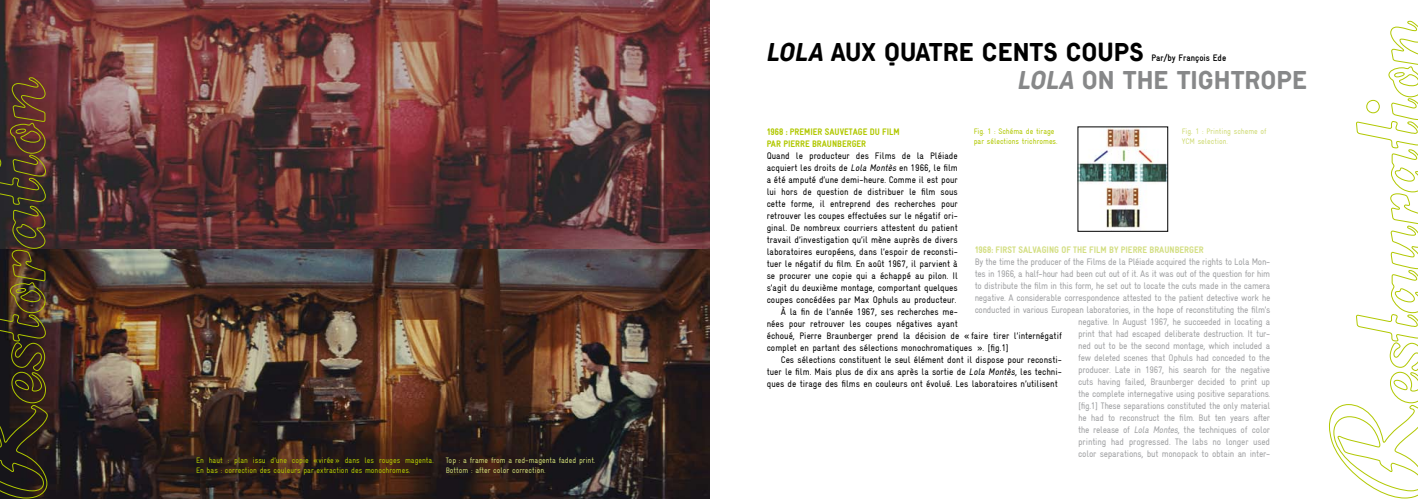
<style>
.page{position:relative;width:1418px;height:499px;background:#fff}
.page>*{position:absolute;margin:0;border:0;box-sizing:border-box;transform-origin:0 0}
.t1{font:24px "Cinematheque";color:#000}
.t2{font:24px "Cinematheque";color:#878889}
.t3{font:condensed 9.5px "Gravur";color:#000}
.t4{font:condensed 9.5px/12px "Gravur";letter-spacing:-.03em;color:#a1a2a4;text-align:right}
.t5{font:900 condensed 9.5px/12px "Gravur";color:#b1c800}
.t6{font:900 condensed 9.5px "Gravur";color:#d3de82}
.t7{font:700 condensed 9.5px "Gravur";color:#000}
.t8{font:condensed 8px/10px "Gravur";color:#b1c800}
.t9{font:condensed 8px/10px "Gravur";color:#cfdb75}
.s1{font-style:italic}
</style>
<div class="page">
<img style="left:1079px;top:129px;width:86px;height:100px">
<svg style="left:1329px;top:21px;width:88px;height:477px"></svg>
<img style="left:0;top:0;width:709px;height:499px">
<svg style="left:0;top:77px;width:48px;height:421px;background:#41331f"></svg>
<p class="t8" style="left:196px;top:456px;width:239px">En haut : plan issu d’une copie «virée» dans les rouges magenta.<br>En bas : correction des couleurs par extraction des monochromes.</p>
<p class="t9" style="left:446px;top:455px;width:151px">Top : a frame from a red-magenta faded print.<br>Bottom : after color correction.</p>
<h1 class="t1" style="left:765px;top:36px;width:379px"><span class="s1">LOLA</span> AUX QUATRE CENTS COUPS</h1>
<p class="t7" style="left:1151px;top:52px;width:76px">Par/by François Ede</p>
<h1 class="t2" style="left:1016px;top:64px;width:292px"><span class="s1">LOLA</span> ON THE TIGHTROPE</h1>
<p class="t8" style="left:973px;top:126px;width:85px">Fig. 1 : Schéma de tirage par sélections trichromes.</p>
<p class="t9" style="left:1181px;top:126px;width:86px">Fig. 1 : Printing scheme of<br>YCM selection.</p>
<p class="t5" style="left:766px;top:126px;width:134px">1968 : PREMIER SAUVETAGE DU FILM<br>PAR PIERRE BRAUNBERGER</p>
<p class="t3" style="left:766px;top:151px;width:192px">Quand le producteur des Films de la Pléiade</p>
<p class="t3" style="left:766px;top:163px;width:192px">acquiert les droits de <span class="s1">Lola Montès</span> en 1966, le film</p>
<p class="t3" style="left:766px;top:175px;width:192px">a été amputé d’une demi-heure. Comme il est pour</p>
<p class="t3" style="left:766px;top:187px;width:192px">lui hors de question de distribuer le film sous</p>
<p class="t3" style="left:766px;top:199px;width:192px">cette forme, il entreprend des recherches pour</p>
<p class="t3" style="left:766px;top:211px;width:193px">retrouver les coupes effectuées sur le négatif ori-</p>
<p class="t3" style="left:766px;top:223px;width:192px">ginal. De nombreux courriers attestent du patient</p>
<p class="t3" style="left:766px;top:235px;width:192px">travail d’investigation qu’il mène auprès de divers</p>
<p class="t3" style="left:766px;top:247px;width:193px">laboratoires européens, dans l’espoir de reconsti-</p>
<p class="t3" style="left:766px;top:259px;width:193px">tuer le négatif du film. En août 1967, il parvient à</p>
<p class="t3" style="left:766px;top:271px;width:192px">se procurer une copie qui a échappé au pilon. Il</p>
<p class="t3" style="left:766px;top:283px;width:192px">s’agit du deuxième montage, comportant quelques</p>
<p class="t3" style="left:766px;top:295px;width:191px">coupes concédées par Max Ophuls au producteur.</p>
<p class="t3" style="left:781px;top:307px;width:178px">À la fin de l’année 1967, ses recherches me-</p>
<p class="t3" style="left:766px;top:319px;width:192px">nées pour retrouver les coupes négatives ayant</p>
<p class="t3" style="left:766px;top:331px;width:296px">échoué, Pierre Braunberger prend la décision de «faire tirer l’internégatif</p>
<p class="t3" style="left:766px;top:343px;width:244px">complet en partant des sélections monochromatiques ». [fig.1]</p>
<p class="t3" style="left:781px;top:355px;width:282px">Ces sélections constituent le seul élément dont il dispose pour reconsti-</p>
<p class="t3" style="left:766px;top:367px;width:297px">tuer le film. Mais plus de dix ans après la sortie de <span class="s1">Lola Montès</span>, les techni-</p>
<p class="t3" style="left:766px;top:379px;width:292px">ques de tirage des films en couleurs ont évolué. Les laboratoires n’utilisent</p>
<p class="t6" style="left:974px;top:244px;width:230px">1968: FIRST SALVAGING OF THE FILM BY PIERRE BRAUNBERGER</p>
<p class="t4" style="left:974px;top:256px;width:297px">By the time the producer of the Films de la Pléiade acquired the rights to Lola Mon&shy;tes in 1966, a half-hour had been cut out of it. As it was out of the question for him to distribute the film in this form, he set out to locate the cuts made in the camera negative. A considerable correspondence attested to the patient detective work he conducted in various European laboratories, in the hope of reconstituting the film’s negative. In August 1967, he succeeded in locating a<br>print that had escaped deliberate destruction. It tur-<br>ned out to be the second montage, which included a<br>few deleted scenes that Ophuls had conceded to the<br>producer. Late in 1967, his search for the negative<br>cuts having failed, Braunberger decided to print up<br>the complete internegative using positive separations.<br>[fig.1] These separations constituted the only material<br>he had to reconstruct the film. But ten years after<br>the release of <span class="s1">Lola Montes</span>, the techniques of color<br>printing had progressed. The labs no longer used<br>color separations, but monopack to obtain an inter-</p>
</div>
